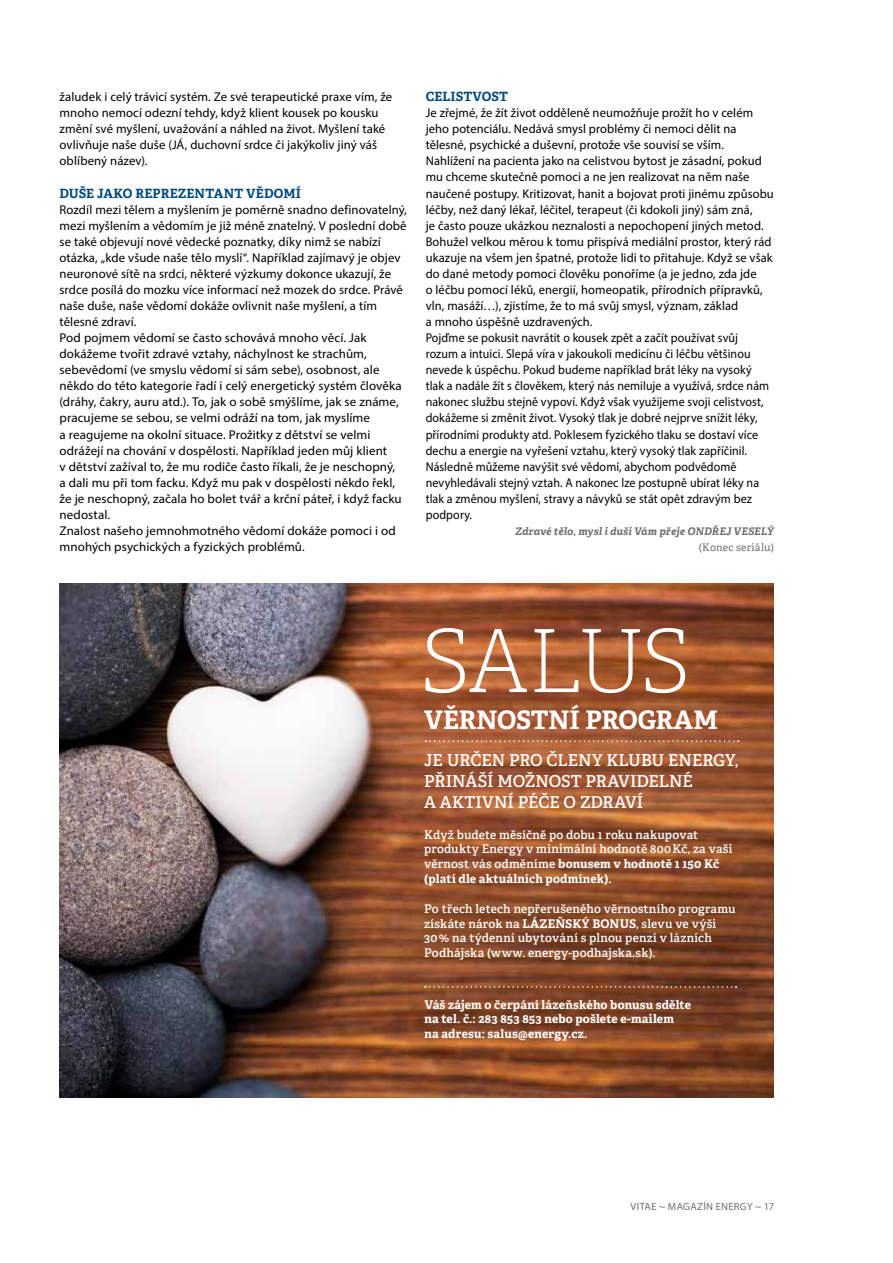
<style>
.page{position:relative;width:893px;height:1263px;background:#fff}
.page>*{position:absolute;margin:0;border:0;box-sizing:border-box;transform-origin:0 0}
.t1{font:100 87px "Adelle";letter-spacing:-.04em;color:#fff}
.t2{font:700 25.5px "Adelle Basic";letter-spacing:-.005em;color:#fff}
.t3{font:600 16.5px/21px "Adelle Basic";letter-spacing:-.005em;color:#fff}
.t4{font:12.75px/16px "Myriad Pro";letter-spacing:.005em;color:#000}
.t5{font:700 12.75px "Adelle Basic";letter-spacing:.005em;color:#00497f}
.t6{font:600 12px/14.9px "Adelle Basic";letter-spacing:.015em;color:#fff}
.t7{font:700 12px/14.9px "Adelle Basic";letter-spacing:.01em;color:#fff}
.t8{font:italic 700 10.5px "Adelle Basic";letter-spacing:.01em;color:#706f6f}
.t9{font:10.5px "Myriad Pro";letter-spacing:.03em;color:#706f6f}
.t10{font:10.5px "Adelle Basic";letter-spacing:.02em;color:#706f6f}
.s1{font-weight:700}
</style>
<div class="page">
<img style="left:60px;top:583px;width:714px;height:514px">
<svg style="left:425px;top:740px;width:314px;height:2px"></svg>
<svg style="left:425px;top:986px;width:311px;height:2px"></svg>
<p class="t4" style="left:60px;top:89px;width:334px">žaludek i celý trávicí systém. Ze své terapeutické praxe vím, že mnoho nemocí odezní tehdy, když klient kousek po kousku změní své myšlení, uvažování a náhled na život. Myšlení také ovlivňuje naše duše (JÁ, duchovní srdce či jakýkoliv jiný váš oblíbený název).</p>
<p class="t5" style="left:60px;top:185px;width:243px">DUŠE JAKO REPREZENTANT VĚDOMÍ</p>
<p class="t4" style="left:60px;top:201px;width:349px">Rozdíl mezi tělem a myšlením je poměrně snadno definovatelný, mezi myšlením a vědomím je již méně znatelný. V poslední době se také objevují nové vědecké poznatky, díky nimž se nabízí otázka, „kde všude naše tělo myslí“. Například zajímavý je objev neuronové sítě na srdci, některé výzkumy dokonce ukazují, že srdce posílá do mozku více informací než mozek do srdce. Právě naše duše, naše vědomí dokáže ovlivnit naše myšlení, a tím tělesné zdraví.<br>Pod pojmem vědomí se často schovává mnoho věcí. Jak dokážeme tvořit zdravé vztahy, náchylnost ke strachům, sebevědomí (ve smyslu vědomí si sám sebe), osobnost, ale někdo do této kategorie řadí i celý energetický systém člověka (dráhy, čakry, auru atd.). To, jak o sobě smýšlíme, jak se známe, pracujeme se sebou, se velmi odráží na tom, jak myslíme<br>a reagujeme na okolní situace. Prožitky z dětství se velmi odrážejí na chování v dospělosti. Například jeden můj klient<br>v dětství zažíval to, že mu rodiče často říkali, že je neschopný,<br>a dali mu při tom facku. Když mu pak v dospělosti někdo řekl, že je neschopný, začala ho bolet tvář a krční páteř, i když facku nedostal.<br>Znalost našeho jemnohmotného vědomí dokáže pomoci i od mnohých psychických a fyzických problémů.</p>
<p class="t5" style="left:426px;top:88px;width:84px">CELISTVOST</p>
<p class="t4" style="left:426px;top:105px;width:350px">Je zřejmé, že žít život odděleně neumožňuje prožít ho v celém jeho potenciálu. Nedává smysl problémy či nemoci dělit na tělesné, psychické a duševní, protože vše souvisí se vším.<br>Nahlížení na pacienta jako na celistvou bytost je zásadní, pokud mu chceme skutečně pomoci a ne jen realizovat na něm naše naučené postupy. Kritizovat, hanit a bojovat proti jinému způsobu léčby, než daný lékař, léčitel, terapeut (či kdokoli jiný) sám zná,<br>je často pouze ukázkou neznalosti a nepochopení jiných metod.<br>Bohužel velkou měrou k tomu přispívá mediální prostor, který rád ukazuje na všem jen špatné, protože lidi to přitahuje. Když se však do dané metody pomoci člověku ponoříme (a je jedno, zda jde<br>o léčbu pomocí léků, energií, homeopatik, přírodních přípravků, vln, masáží…), zjistíme, že to má svůj smysl, význam, základ<br>a mnoho úspěšně uzdravených.<br>Pojďme se pokusit navrátit o kousek zpět a začít používat svůj<br>rozum a intuici. Slepá víra v jakoukoli medicínu či léčbu většinou nevede k úspěchu. Pokud budeme například brát léky na vysoký<br>tlak a nadále žít s člověkem, který nás nemiluje a využívá, srdce nám nakonec službu stejně vypoví. Když však využijeme svoji celistvost, dokážeme si změnit život. Vysoký tlak je dobré nejprve snížit léky, přírodními produkty atd. Poklesem fyzického tlaku se dostaví více dechu a energie na vyřešení vztahu, který vysoký tlak zapříčinil.<br>Následně můžeme navýšit své vědomí, abychom podvědomě nevyhledávali stejný vztah. A nakonec lze postupně ubírat léky na tlak a změnou myšlení, stravy a návyků se stát opět zdravým bez podpory.</p>
<p class="t8" style="left:515px;top:524px;width:260px">Zdravé tělo, mysl i duši Vám přeje ONDŘEJ VESELÝ</p>
<p class="t10" style="left:699px;top:541px;width:77px">(Konec seriálu)</p>
<h1 class="t1" style="left:420px;top:609px;width:272px">SALUS</h1>
<h2 class="t2" style="left:424px;top:703px;width:295px">VĚRNOSTNÍ PROGRAM</h2>
<p class="t3" style="left:424px;top:750px;width:316px">JE URČEN PRO ČLENY KLUBU ENERGY,<br>PŘINÁŠÍ MOŽNOST PRAVIDELNÉ<br>A AKTIVNÍ PÉČE O ZDRAVÍ</p>
<p class="t6" style="left:424px;top:827px;width:310px">Když budete měsíčně po dobu 1 roku nakupovat produkty Energy v minimální hodnotě 800Kč, za vaši věrnost vás odměníme <span class="s1">bonusem v hodnotě 1 150 Kč (platí dle aktuálních podmínek).</span></p>
<p class="t6" style="left:424px;top:901px;width:313px">Po třech letech nepřerušeného věrnostního programu získáte nárok na <span class="s1">LÁZEŇSKÝ BONUS</span>, slevu ve výši 30% na týdenní ubytování s plnou penzí v lázních Podhájska (www. energy-podhajska.sk).</p>
<p class="t7" style="left:424px;top:997px;width:268px">Váš zájem o čerpání lázeňského bonusu sdělte na tel. č.: 283 853 853 nebo pošlete e-mailem na adresu: salus@energy.cz.</p>
<p class="t9" style="left:630px;top:1200px;width:145px">VITAE ~ MAGAZÍN ENERGY ~ 17</p>
</div>
